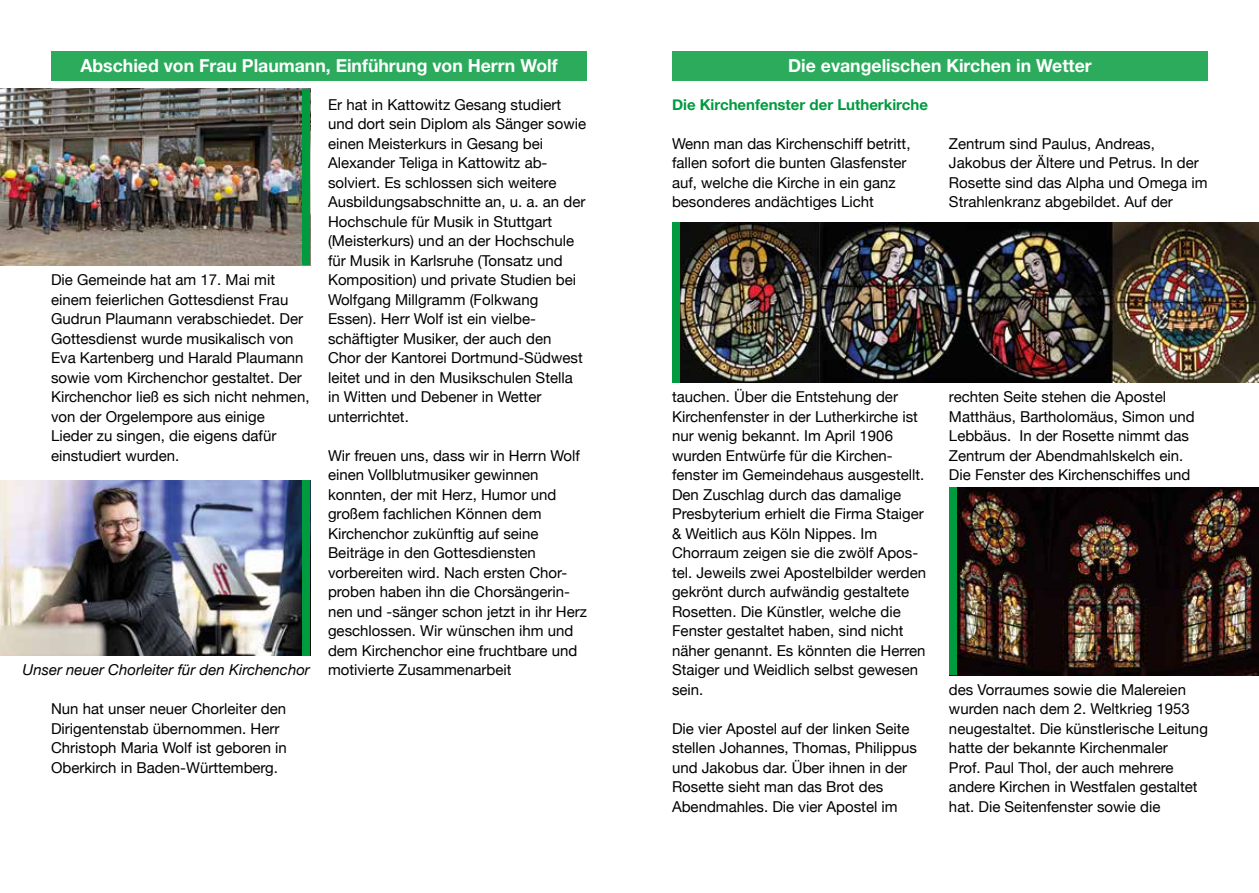
<style>
.page{position:relative;width:1259px;height:893px;background:#fff}
.page>*{position:absolute;margin:0;border:0;box-sizing:border-box;transform-origin:0 0}
.t1{font:700 18px "Helvetica Neue LT Std";color:#fff}
.t2{font:15px/19.5px "Helvetica Neue";color:#000}
.t3{font:italic 15px "Helvetica Neue";color:#000}
.t4{font:700 15px "Helvetica Neue";color:#009a3f}
.s1{font-style:normal}
</style>
<div class="page">
<div style="left:672px;top:51px;width:536px;height:30px;background:#2cab5d"></div>
<img style="left:956px;top:487px;width:303px;height:188px">
<img style="left:0;top:89px;width:310px;height:177px">
<img style="left:0;top:480px;width:302px;height:176px">
<img style="left:679px;top:222px;width:580px;height:161px">
<div style="left:51px;top:51px;width:536px;height:30px;background:#2cab5d"></div>
<div style="left:302px;top:89px;width:8px;height:175px;background:#009a3f"></div>
<div style="left:302px;top:480px;width:8px;height:176px;background:#009a3f"></div>
<div style="left:949px;top:487px;width:7px;height:188px;background:#009a3f"></div>
<div style="left:672px;top:222px;width:7px;height:161px;background:#009a3f"></div>
<p class="t1" style="left:80px;top:55px;width:478px">Abschied von Frau Plaumann, Einführung von Herrn Wolf</p>
<p class="t2" style="left:328px;top:95px;width:260px">Er hat in Kattowitz Gesang studiert und dort sein Diplom als Sänger sowie einen Meisterkurs in Gesang bei Alexander Teliga in Kattowitz ab&shy;solviert. Es schlossen sich weitere Ausbildungsabschnitte an, u. a. an der Hochschule für Musik in Stuttgart (Meisterkurs) und an der Hochschule für Musik in Karlsruhe (Tonsatz und Komposition) und private Studien bei Wolfgang Millgramm (Folkwang Essen). Herr Wolf ist ein vielbe&shy;schäftigter Musiker, der auch den Chor der Kantorei Dortmund-Südwest leitet und in den Musikschulen Stella in Witten und Debener in Wetter unterrichtet.</p>
<p class="t2" style="left:328px;top:446px;width:253px">Wir freuen uns, dass wir in Herrn Wolf</p>
<p class="t2" style="left:328px;top:466px;width:212px">einen Vollblutmusiker gewinnen</p>
<p class="t2" style="left:328px;top:485px;width:230px">konnten, der mit Herz, Humor und</p>
<p class="t2" style="left:328px;top:505px;width:215px">großem fachlichen Können dem</p>
<p class="t2" style="left:328px;top:524px;width:212px">Kirchenchor zukünftig auf seine</p>
<p class="t2" style="left:328px;top:544px;width:209px">Beiträge in den Gottesdiensten</p>
<p class="t2" style="left:328px;top:563px;width:241px">vorbereiten wird. Nach ersten Chor-</p>
<p class="t2" style="left:328px;top:583px;width:244px">proben haben ihn die Chorsängerin-</p>
<p class="t2" style="left:328px;top:602px;width:260px">nen und -sänger schon jetzt in ihr Herz</p>
<p class="t2" style="left:328px;top:622px;width:247px">geschlossen. Wir wünschen ihm und</p>
<p class="t2" style="left:328px;top:641px;width:251px">dem Kirchenchor eine fruchtbare und</p>
<p class="t3" style="left:23px;top:659px;width:490px">Unser neuer Chorleiter für den Kirchenchor <span class="s1">motivierte Zusammenarbeit</span></p>
<p class="t2" style="left:51px;top:271px;width:260px">Die Gemeinde hat am 17. Mai mit einem feierlichen Gottesdienst Frau Gudrun Plaumann verabschiedet. Der Gottesdienst wurde musikalisch von Eva Kartenberg und Harald Plaumann sowie vom Kirchenchor gestaltet. Der Kirchenchor ließ es sich nicht nehmen, von der Orgelempore aus einige Lieder zu singen, die eigens dafür einstudiert wurden.</p>
<p class="t2" style="left:51px;top:700px;width:237px">Nun hat unser neuer Chorleiter den Dirigentenstab übernommen. Herr Christoph Maria Wolf ist geboren in Oberkirch in Baden-Württemberg.</p>
<p class="t1" style="left:788px;top:54px;width:305px">Die evangelischen Kirchen in Wetter</p>
<p class="t4" style="left:672px;top:92px;width:257px">Die Kirchenfenster der Lutherkirche</p>
<p class="t2" style="left:672px;top:134px;width:240px">Wenn man das Kirchenschiff betritt, fallen sofort die bunten Glasfenster auf, welche die Kirche in ein ganz besonderes andächtiges Licht</p>
<p class="t2" style="left:949px;top:134px;width:260px">Zentrum sind Paulus, Andreas, Jakobus der Ältere und Petrus. In der Rosette sind das Alpha und Omega im Strahlenkranz abgebildet. Auf der</p>
<p class="t2" style="left:672px;top:388px;width:256px">tauchen. Über die Entstehung der Kirchenfenster in der Lutherkirche ist nur wenig bekannt. Im April 1906 wurden Entwürfe für die Kirchen&shy;fenster im Gemeindehaus ausgestellt.<br>Den Zuschlag durch das damalige Presbyterium erhielt die Firma Staiger &amp; Weitlich aus Köln Nippes. Im Chorraum zeigen sie die zwölf Apos&shy;tel. Jeweils zwei Apostelbilder werden gekrönt durch aufwändig gestaltete Rosetten. Die Künstler, welche die Fenster gestaltet haben, sind nicht näher genannt. Es könnten die Herren Staiger und Weidlich selbst gewesen sein.</p>
<p class="t2" style="left:672px;top:719px;width:246px">Die vier Apostel auf der linken Seite stellen Johannes, Thomas, Philippus und Jakobus dar. Über ihnen in der Rosette sieht man das Brot des Abendmahles. Die vier Apostel im</p>
<p class="t2" style="left:949px;top:388px;width:247px">rechten Seite stehen die Apostel Matthäus, Bartholomäus, Simon und Lebbäus. In der Rosette nimmt das Zentrum der Abendmahlskelch ein.<br>Die Fenster des Kirchenschiffes und</p>
<p class="t2" style="left:949px;top:680px;width:260px">des Vorraumes sowie die Malereien wurden nach dem 2. Weltkrieg 1953 neugestaltet. Die künstlerische Leitung hatte der bekannte Kirchenmaler<br>Prof. Paul Thol, der auch mehrere andere Kirchen in Westfalen gestaltet hat. Die Seitenfenster sowie die</p>
</div>
